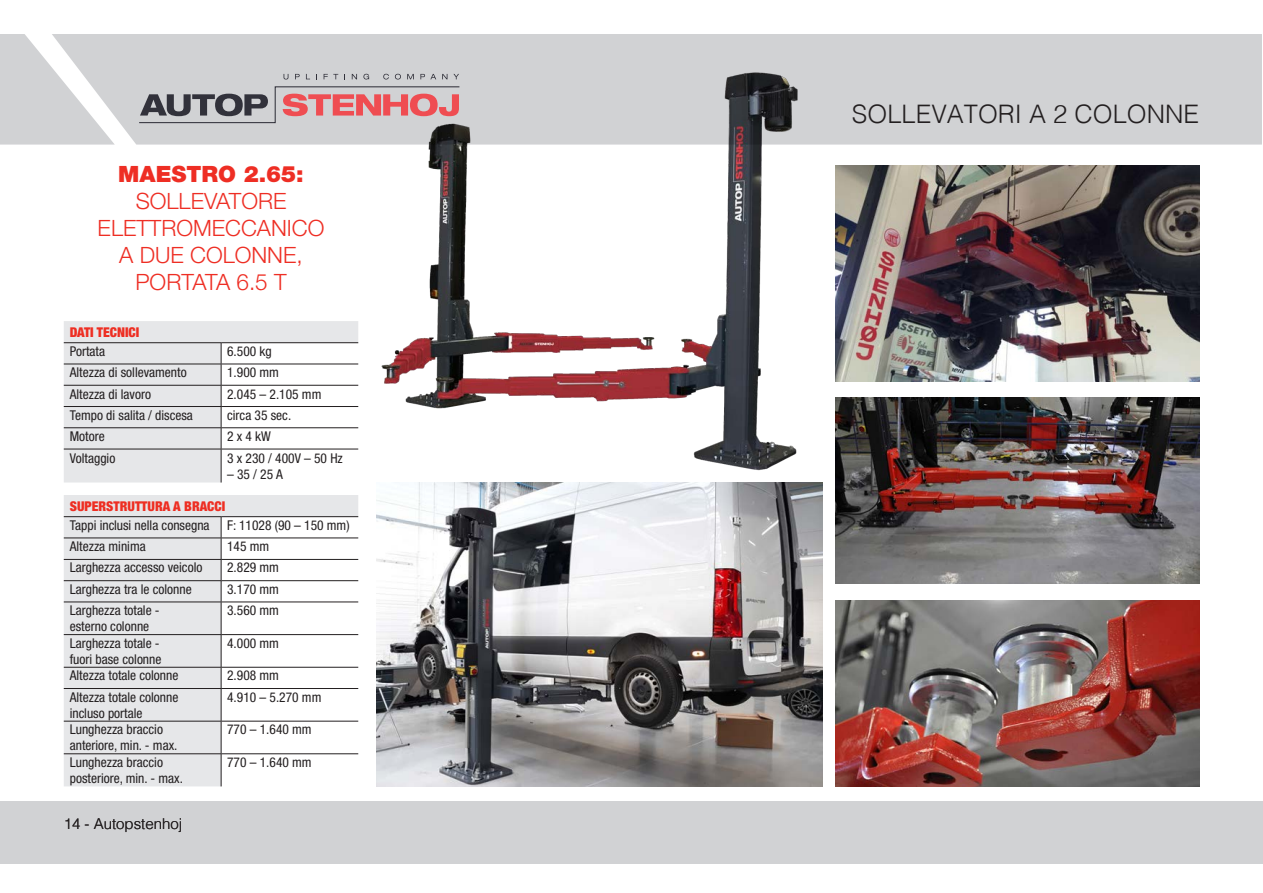
<style>
.page{position:relative;width:1263px;height:893px;background:#fff}
.page>*{position:absolute;margin:0;border:0;box-sizing:border-box;transform-origin:0 0}
.Titolo_Ponte{font:300 25.5px "Helvetica";color:#231f20}
.t1{font:300 22.5px/27px "Helvetica Neue LT Std";color:#ee2e24;text-align:center}
.t2{font:300 15px "Helvetica";color:#231f20}
.t3{font:condensed 13.5px/16.2px "Helvetica Neue LT Std";color:#231f20}
.t4{font:900 condensed 13.5px "Helvetica Neue LT Std";color:#ee2e22}
.s1{font-weight:900}
</style>
<div class="page">
<div style="left:115px;top:34px;width:1147px;height:111px;background:#d1d2d4"></div>
<svg style="left:0;top:34px;width:115px;height:111px"></svg>
<div style="left:0;top:801px;width:1263px;height:63px;background:#d1d2d4"></div>
<svg style="left:138px;top:86px;width:241px;height:38px;background:#b49ea2"></svg>
<svg style="left:284px;top:74px;width:4px;height:6px"></svg>
<svg style="left:295px;top:74px;width:5px;height:5px"></svg>
<svg style="left:306px;top:74px;width:4px;height:5px"></svg>
<svg style="left:324px;top:74px;width:14px;height:5px"></svg>
<svg style="left:352px;top:74px;width:5px;height:5px"></svg>
<svg style="left:363px;top:74px;width:6px;height:6px"></svg>
<img style="left:379px;top:63px;width:432px;height:408px">
<svg style="left:64px;top:321px;width:294px;height:161px;fill:#e6e7e9"></svg>
<hr style="left:64px;top:342px;width:157px;height:1px;background:#231f20">
<hr style="left:221px;top:342px;width:137px;height:1px;background:#231f20">
<hr style="left:64px;top:364px;width:157px;height:1px;background:#231f20">
<hr style="left:221px;top:364px;width:137px;height:1px;background:#231f20">
<hr style="left:64px;top:385px;width:157px;height:1px;background:#231f20">
<hr style="left:221px;top:385px;width:137px;height:1px;background:#231f20">
<hr style="left:64px;top:406px;width:157px;height:1px;background:#231f20">
<hr style="left:221px;top:406px;width:137px;height:1px;background:#231f20">
<hr style="left:64px;top:427px;width:157px;height:1px;background:#231f20">
<hr style="left:221px;top:427px;width:137px;height:1px;background:#231f20">
<svg style="left:221px;top:343px;width:1px;height:106px"></svg>
<hr style="left:64px;top:449px;width:157px;height:1px;background:#231f20">
<hr style="left:221px;top:449px;width:137px;height:1px;background:#231f20">
<hr style="left:221px;top:449px;width:1px;height:33px;background:#231f20">
<svg style="left:64px;top:495px;width:294px;height:291px;fill:#e6e7e9"></svg>
<hr style="left:64px;top:516px;width:157px;height:1px;background:#231f20">
<hr style="left:221px;top:516px;width:137px;height:1px;background:#231f20">
<hr style="left:64px;top:538px;width:157px;height:1px;background:#231f20">
<hr style="left:221px;top:538px;width:137px;height:1px;background:#231f20">
<hr style="left:64px;top:559px;width:157px;height:1px;background:#231f20">
<hr style="left:221px;top:559px;width:137px;height:1px;background:#231f20">
<hr style="left:64px;top:580px;width:157px;height:1px;background:#231f20">
<hr style="left:221px;top:580px;width:137px;height:1px;background:#231f20">
<svg style="left:221px;top:517px;width:1px;height:85px"></svg>
<hr style="left:64px;top:602px;width:157px;height:1px;background:#231f20">
<hr style="left:221px;top:602px;width:137px;height:1px;background:#231f20">
<hr style="left:221px;top:602px;width:1px;height:32px;background:#231f20">
<hr style="left:64px;top:634px;width:157px;height:1px;background:#231f20">
<hr style="left:221px;top:634px;width:137px;height:1px;background:#231f20">
<hr style="left:221px;top:635px;width:1px;height:32px;background:#231f20">
<svg style="left:221px;top:668px;width:1px;height:20px"></svg>
<hr style="left:221px;top:689px;width:1px;height:32px;background:#231f20">
<hr style="left:221px;top:721px;width:1px;height:32px;background:#231f20">
<hr style="left:221px;top:754px;width:1px;height:32px;background:#231f20">
<hr style="left:64px;top:667px;width:157px;height:1px;background:#231f20">
<hr style="left:221px;top:667px;width:137px;height:1px;background:#231f20">
<hr style="left:64px;top:688px;width:157px;height:1px;background:#231f20">
<hr style="left:221px;top:688px;width:137px;height:1px;background:#231f20">
<hr style="left:64px;top:721px;width:157px;height:1px;background:#231f20">
<hr style="left:221px;top:721px;width:137px;height:1px;background:#231f20">
<hr style="left:64px;top:753px;width:157px;height:1px;background:#231f20">
<hr style="left:221px;top:753px;width:137px;height:1px;background:#231f20">
<img style="left:835px;top:398px;width:364px;height:186px">
<img style="left:835px;top:601px;width:364px;height:186px">
<img style="left:376px;top:483px;width:447px;height:304px">
<img style="left:835px;top:166px;width:364px;height:216px">
<p class="t1" style="left:98px;top:160px;width:228px"><span class="s1">MAESTRO 2.65:<br></span>SOLLEVATORE<br>ELETTROMECCANICO<br>A DUE COLONNE,<br>PORTATA 6.5 T</p>
<p class="t4" style="left:70px;top:324px;width:71px">DATI TECNICI</p>
<p class="t3" style="left:70px;top:343px;width:37px">Portata</p>
<p class="t3" style="left:227px;top:343px;width:46px">6.500 kg</p>
<p class="t3" style="left:70px;top:364px;width:118px">Altezza di sollevamento</p>
<p class="t3" style="left:227px;top:364px;width:53px">1.900 mm</p>
<p class="t3" style="left:70px;top:386px;width:83px">Altezza di lavoro</p>
<p class="t3" style="left:227px;top:386px;width:96px">2.045 – 2.105 mm</p>
<p class="t3" style="left:70px;top:407px;width:125px">Tempo di salita / discesa</p>
<p class="t3" style="left:227px;top:407px;width:66px">circa 35 sec.</p>
<p class="t3" style="left:70px;top:428px;width:36px">Motore</p>
<p class="t3" style="left:227px;top:428px;width:45px">2 x 4 kW</p>
<p class="t3" style="left:70px;top:450px;width:47px">Voltaggio</p>
<p class="t3" style="left:227px;top:450px;width:117px">3 x 230 / 400V – 50 Hz</p>
<p class="t3" style="left:227px;top:466px;width:57px">– 35 / 25 A</p>
<p class="t4" style="left:70px;top:498px;width:157px">SUPERSTRUTTURA A BRACCI</p>
<p class="t3" style="left:70px;top:517px;width:141px">Tappi inclusi nella consegna</p>
<p class="t3" style="left:227px;top:517px;width:124px">F: 11028 (90 – 150 mm)</p>
<p class="t3" style="left:70px;top:538px;width:77px">Altezza minima</p>
<p class="t3" style="left:227px;top:538px;width:44px">145 mm</p>
<p class="t3" style="left:70px;top:559px;width:134px">Larghezza accesso veicolo</p>
<p class="t3" style="left:227px;top:559px;width:53px">2.829 mm</p>
<p class="t3" style="left:70px;top:581px;width:123px">Larghezza tra le colonne</p>
<p class="t3" style="left:227px;top:581px;width:53px">3.170 mm</p>
<p class="t3" style="left:70px;top:602px;width:91px">Larghezza totale - esterno colonne</p>
<p class="t3" style="left:227px;top:602px;width:53px">3.560 mm</p>
<p class="t3" style="left:70px;top:635px;width:93px">Larghezza totale - fuori base colonne</p>
<p class="t3" style="left:227px;top:635px;width:53px">4.000 mm</p>
<p class="t3" style="left:70px;top:667px;width:110px">Altezza totale colonne</p>
<p class="t3" style="left:227px;top:667px;width:53px">2.908 mm</p>
<p class="t3" style="left:70px;top:689px;width:110px">Altezza totale colonne incluso portale</p>
<p class="t3" style="left:227px;top:689px;width:96px">4.910 – 5.270 mm</p>
<p class="t3" style="left:70px;top:721px;width:109px">Lunghezza braccio anteriore, min. - max.</p>
<p class="t3" style="left:227px;top:721px;width:86px">770 – 1.640 mm</p>
<p class="t3" style="left:70px;top:754px;width:115px">Lunghezza braccio posteriore, min. - max.</p>
<p class="t3" style="left:227px;top:754px;width:86px">770 – 1.640 mm</p>
<p class="t2" style="left:64px;top:811px;width:120px">14 - Autopstenhoj</p>
<p class="Titolo_Ponte" style="left:852px;top:92px;width:349px">SOLLEVATORI A 2 COLONNE</p>
</div>
